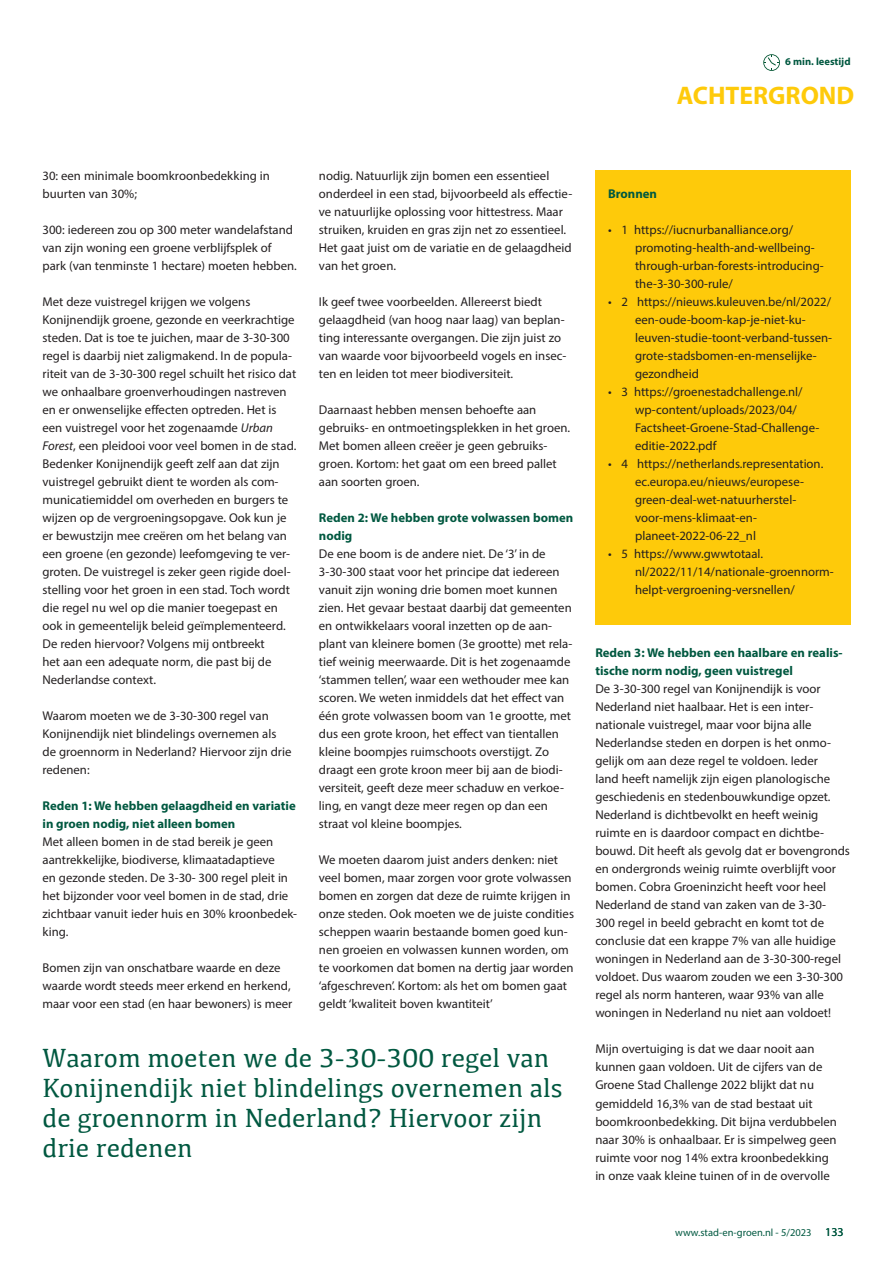
<style>
.page{position:relative;width:893px;height:1263px;background:#fff}
.page>*{position:absolute;margin:0;border:0;box-sizing:border-box;transform-origin:0 0}
.t1{font:27px/30px "Kefa";color:#005840}
.t2{font:700 25.5px "Myriad Pro";color:#feca0a}
.t3{font:12.75px/18px "Myriad Pro";color:#231f20}
.t4{font:700 12.75px/18px "Myriad Pro";color:#005840}
.t5{font:10.5px "Myriad Pro";color:#005840}
.t6{font:700 10.5px "Myriad Pro";color:#005840}
.s1{font-style:italic}
.s2{font-size:12px}
</style>
<div class="page">
<div style="left:595px;top:170px;width:255px;height:455px;background:#feca0a"></div>
<svg style="left:763px;top:54px;width:17px;height:17px"></svg>
<p class="t6" style="left:785px;top:55px;width:67px">6 min. leestijd</p>
<h2 class="t2" style="left:677px;top:79px;width:179px">ACHTERGROND</h2>
<p class="t3" style="left:43px;top:167px;width:229px">30: een minimale boomkroonbedekking in buurten van 30%;</p>
<p class="t3" style="left:43px;top:221px;width:256px">300: iedereen zou op 300 meter wandelafstand van zijn woning een groene verblijfsplek of park (van tenminste 1 hectare) moeten hebben.</p>
<p class="t3" style="left:43px;top:293px;width:255px">Met deze vuistregel krijgen we volgens Konijnendijk groene, gezonde en veerkrachtige steden. Dat is toe te juichen, maar de 3-30-300 regel is daarbij niet zaligmakend. In de popula&shy;riteit van de 3-30-300 regel schuilt het risico dat we onhaalbare groenverhoudingen nastreven en er onwenselijke effecten optreden. Het is een vuistregel voor het zogenaamde <span class="s1">Urban Forest</span>, een pleidooi voor veel bomen in de stad.<br>Bedenker Konijnendijk geeft zelf aan dat zijn vuistregel gebruikt dient te worden als com&shy;municatiemiddel om overheden en burgers te wijzen op de vergroeningsopgave. Ook kun je er bewustzijn mee creëren om het belang van een groene (en gezonde) leefomgeving te ver&shy;groten. De vuistregel is zeker geen rigide doel&shy;stelling voor het groen in een stad. Toch wordt die regel nu wel op die manier toegepast en ook in gemeentelijk beleid geïmplementeerd.<br>De reden hiervoor? Volgens mij ontbreekt<br>het aan een adequate norm, die past bij de Nederlandse context.</p>
<p class="t3" style="left:43px;top:707px;width:250px">Waarom moeten we de 3-30-300 regel van Konijnendijk niet blindelings overnemen als de groennorm in Nederland? Hiervoor zijn drie redenen:</p>
<p class="t4" style="left:43px;top:796px;width:255px">Reden 1: We hebben gelaagdheid en variatie in groen nodig, niet alleen bomen</p>
<p class="t3" style="left:43px;top:833px;width:256px">Met alleen bomen in de stad bereik je geen aantrekkelijke, biodiverse, klimaatadaptieve<br>en gezonde steden. De 3-30- 300 regel pleit in het bijzonder voor veel bomen in de stad, drie zichtbaar vanuit ieder huis en 30% kroonbedek&shy;king.</p>
<p class="t3" style="left:43px;top:959px;width:251px">Bomen zijn van onschatbare waarde en deze waarde wordt steeds meer erkend en herkend, maar voor een stad (en haar bewoners) is meer</p>
<p class="t3" style="left:319px;top:167px;width:255px">nodig. Natuurlijk zijn bomen een essentieel onderdeel in een stad, bijvoorbeeld als effectie&shy;ve natuurlijke oplossing voor hittestress. Maar struiken, kruiden en gras zijn net zo essentieel.<br>Het gaat juist om de variatie en de gelaagdheid van het groen.</p>
<p class="t3" style="left:319px;top:293px;width:249px">Ik geef twee voorbeelden. Allereerst biedt gelaagdheid (van hoog naar laag) van beplan&shy;ting interessante overgangen. Die zijn juist zo van waarde voor bijvoorbeeld vogels en insec&shy;ten en leiden tot meer biodiversiteit.</p>
<p class="t3" style="left:319px;top:401px;width:253px">Daarnaast hebben mensen behoefte aan gebruiks- en ontmoetingsplekken in het groen.<br>Met bomen alleen creëer je geen gebruiks&shy;groen. Kortom: het gaat om een breed pallet aan soorten groen.</p>
<p class="t4" style="left:319px;top:508px;width:256px">Reden 2: We hebben grote volwassen bomen nodig</p>
<p class="t3" style="left:319px;top:545px;width:255px">De ene boom is de andere niet. De ‘3’ in de 3-30-300 staat voor het principe dat iedereen vanuit zijn woning drie bomen moet kunnen zien. Het gevaar bestaat daarbij dat gemeenten en ontwikkelaars vooral inzetten op de aan&shy;plant van kleinere bomen (3e grootte) met rela&shy;tief weinig meerwaarde. Dit is het zogenaamde ‘stammen tellen’, waar een wethouder mee kan scoren. We weten inmiddels dat het effect van één grote volwassen boom van 1e grootte, met dus een grote kroon, het effect van tientallen kleine boompjes ruimschoots overstijgt. Zo draagt een grote kroon meer bij aan de biodi&shy;versiteit, geeft deze meer schaduw en verkoe&shy;ling, en vangt deze meer regen op dan een straat vol kleine boompjes.</p>
<p class="t3" style="left:319px;top:851px;width:257px">We moeten daarom juist anders denken: niet veel bomen, maar zorgen voor grote volwassen bomen en zorgen dat deze de ruimte krijgen in onze steden. Ook moeten we de juiste condities scheppen waarin bestaande bomen goed kun&shy;nen groeien en volwassen kunnen worden, om te voorkomen dat bomen na dertig jaar worden ‘afgeschreven’. Kortom: als het om bomen gaat geldt ‘kwaliteit boven kwantiteit’</p>
<h1 class="t1" style="left:43px;top:1041px;width:522px">Waarom moeten we de 3-30-300 regel van Konijnendijk niet blindelings overnemen als de groennorm in Nederland? Hiervoor zijn drie redenen</h1>
<p class="t4" style="left:608px;top:184px;width:50px">Bronnen</p>
<p class="t3" style="left:635px;top:221px;width:190px;text-indent:-27px">• 1 https://iucnurbanalliance.org/ promoting-health-and-wellbeing&shy;through-urban-forests-introducing&shy;the-3-30-300-rule/</p>
<p class="t3" style="left:635px;top:293px;width:199px;text-indent:-27px">• 2 https://nieuws.kuleuven.be/nl/2022/ een-oude-boom-kap-je-niet-ku&shy;leuven-studie-toont-verband-tussen&shy;grote-stadsbomen-en-menselijke&shy;gezondheid</p>
<p class="t3" style="left:635px;top:383px;width:186px;text-indent:-27px">• 3 https://groenestadchallenge.nl/ wp-content/uploads/2023/04/<br>Factsheet-Groene-Stad-Challenge&shy;editie-2022.pdf</p>
<p class="t3" style="left:635px;top:455px;width:190px;text-indent:-27px">• 4 https://netherlands.representation. ec.europa.eu/nieuws/europese&shy;green-deal-wet-natuurherstel&shy;voor-mens-klimaat-en&shy;planeet-2022-06-22_nl</p>
<p class="t3" style="left:635px;top:545px;width:200px;text-indent:-27px">• 5 https://www.gwwtotaal. nl/2022/11/14/nationale-groennorm&shy;helpt-vergroening-versnellen/</p>
<p class="t4" style="left:595px;top:644px;width:249px">Reden 3: We hebben een haalbare en realis&shy;tische norm nodig, geen vuistregel</p>
<p class="t3" style="left:595px;top:680px;width:256px">De 3-30-300 regel van Konijnendijk is voor Nederland niet haalbaar. Het is een inter&shy;nationale vuistregel, maar voor bijna alle Nederlandse steden en dorpen is het onmo&shy;gelijk om aan deze regel te voldoen. Ieder<br>land heeft namelijk zijn eigen planologische geschiedenis en stedenbouwkundige opzet.<br>Nederland is dichtbevolkt en heeft weinig ruimte en is daardoor compact en dichtbe&shy;bouwd. Dit heeft als gevolg dat er bovengronds en ondergronds weinig ruimte overblijft voor bomen. Cobra Groeninzicht heeft voor heel Nederland de stand van zaken van de 3-30-<br>300 regel in beeld gebracht en komt tot de conclusie dat een krappe 7% van alle huidige woningen in Nederland aan de 3-30-300-regel voldoet. Dus waarom zouden we een 3-30-300 regel als norm hanteren, waar 93% van alle woningen in Nederland nu niet aan voldoet!</p>
<p class="t3" style="left:595px;top:1040px;width:243px">Mijn overtuiging is dat we daar nooit aan kunnen gaan voldoen. Uit de cijfers van de Groene Stad Challenge 2022 blijkt dat nu gemiddeld 16,3% van de stad bestaat uit boomkroonbedekking. Dit bijna verdubbelen naar 30% is onhaalbaar. Er is simpelweg geen ruimte voor nog 14% extra kroonbedekking in onze vaak kleine tuinen of in de overvolle</p>
<p class="t5" style="left:675px;top:1226px;width:170px">www.stad-en-groen.nl - 5/2023 <span class="s2">133</span></p>
</div>
